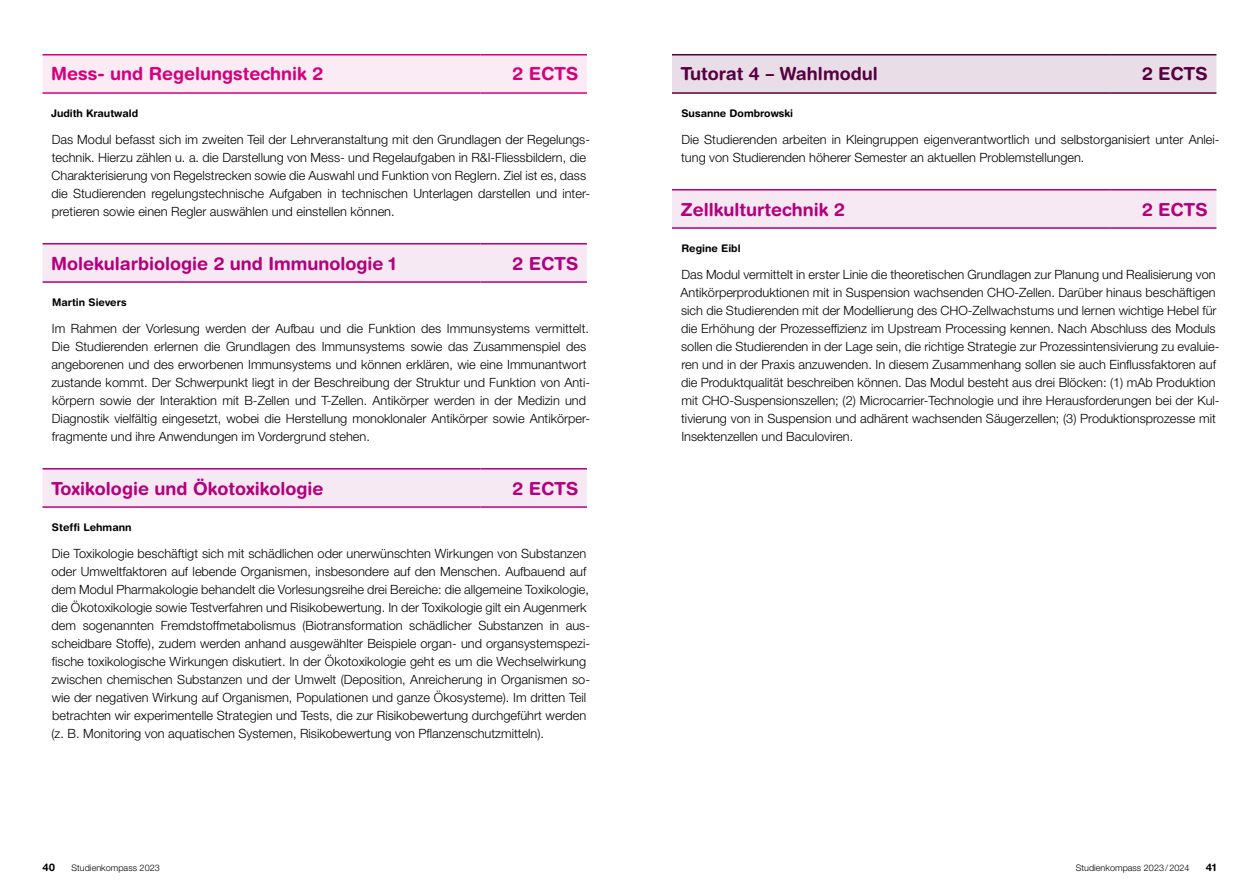
<style>
.page{position:relative;width:1259px;height:893px;background:#fff}
.page>*{position:absolute;margin:0;border:0;box-sizing:border-box;transform-origin:0 0}
.t1{font:700 18px "Helvetica Rounded LT Std";color:#b4007e}
.t2{font:700 18px "Helvetica Rounded LT Std";color:#d5007d}
.t3{font:700 18px "Helvetica Rounded LT Std";color:#580041}
.t4{font:300 12.75px/18px "Helvetica Neue LT Pro";color:#000}
.t5{font:700 10.5px "Helvetica Rounded LT Std";color:#000}
.t6{font:300 9px "Helvetica Neue LT Pro";letter-spacing:.005em;color:#000}
</style>
<div class="page">
<div style="left:43px;top:56px;width:544px;height:36px;background:#fbebf4"></div>
<hr style="left:43px;top:54px;width:437px;height:2px;background:#d5007d">
<hr style="left:480px;top:54px;width:107px;height:2px;background:#d5007d">
<hr style="left:43px;top:92px;width:437px;height:2px;background:#d5007d">
<hr style="left:480px;top:92px;width:107px;height:2px;background:#d5007d">
<div style="left:43px;top:245px;width:544px;height:36px;background:#f6e9f3"></div>
<hr style="left:43px;top:243px;width:437px;height:2px;background:#b4007e">
<hr style="left:480px;top:243px;width:107px;height:2px;background:#b4007e">
<hr style="left:43px;top:281px;width:437px;height:2px;background:#b4007e">
<hr style="left:480px;top:281px;width:107px;height:2px;background:#b4007e">
<div style="left:43px;top:470px;width:544px;height:36px;background:#f6e9f3"></div>
<hr style="left:43px;top:468px;width:437px;height:2px;background:#b4007e">
<hr style="left:480px;top:468px;width:107px;height:2px;background:#b4007e">
<hr style="left:43px;top:506px;width:437px;height:2px;background:#b4007e">
<hr style="left:480px;top:506px;width:107px;height:2px;background:#b4007e">
<div style="left:672px;top:56px;width:544px;height:36px;background:#e9dee8"></div>
<hr style="left:672px;top:54px;width:438px;height:2px;background:#580041">
<hr style="left:1110px;top:54px;width:106px;height:2px;background:#580041">
<hr style="left:672px;top:92px;width:438px;height:2px;background:#580041">
<hr style="left:1110px;top:92px;width:106px;height:2px;background:#580041">
<div style="left:672px;top:191px;width:544px;height:36px;background:#f6e9f3"></div>
<hr style="left:672px;top:189px;width:438px;height:2px;background:#b4007e">
<hr style="left:1110px;top:189px;width:106px;height:2px;background:#b4007e">
<hr style="left:672px;top:227px;width:438px;height:2px;background:#b4007e">
<hr style="left:1110px;top:227px;width:106px;height:2px;background:#b4007e">
<h1 class="t2" style="left:51px;top:63px;width:273px">Mess- und Regelungstechnik 2</h1>
<h1 class="t2" style="left:512px;top:63px;width:67px">2 ECTS</h1>
<p class="t5" style="left:51px;top:107px;width:89px">Judith Krautwald</p>
<p class="t4" style="left:52px;top:130px;width:540px">Das Modul befasst sich im zweiten Teil der Lehrveranstaltung mit den Grundlagen der Regelungs&shy;technik. Hierzu zählen u. a. die Darstellung von Mess- und Regelaufgaben in R&amp;I-Fliessbildern, die Charakterisierung von Regelstrecken sowie die Auswahl und Funktion von Reglern. Ziel ist es, dass die Studierenden regelungstechnische Aufgaben in technischen Unterlagen darstellen und inter&shy;pretieren sowie einen Regler auswählen und einstellen können.</p>
<h1 class="t1" style="left:51px;top:252px;width:347px">Molekularbiologie 2 und Immunologie 1</h1>
<h1 class="t1" style="left:512px;top:252px;width:67px">2 ECTS</h1>
<p class="t5" style="left:52px;top:296px;width:76px">Martin Sievers</p>
<p class="t4" style="left:51px;top:319px;width:540px">Im Rahmen der Vorlesung werden der Aufbau und die Funktion des Immunsystems vermittelt.<br>Die Studierenden erlernen die Grundlagen des Immunsystems sowie das Zusammenspiel des angeborenen und des erworbenen Immunsystems und können erklären, wie eine Immunantwort zustande kommt. Der Schwerpunkt liegt in der Beschreibung der Struktur und Funktion von Anti&shy;körpern sowie der Interaktion mit B-Zellen und T-Zellen. Antikörper werden in der Medizin und Diagnostik vielfältig eingesetzt, wobei die Herstellung monoklonaler Antikörper sowie Antikörper&shy;fragmente und ihre Anwendungen im Vordergrund stehen.</p>
<h1 class="t1" style="left:51px;top:477px;width:274px">Toxikologie und Ökotoxikologie</h1>
<h1 class="t1" style="left:512px;top:477px;width:67px">2 ECTS</h1>
<p class="t5" style="left:52px;top:521px;width:81px">Steffi Lehmann</p>
<p class="t4" style="left:51px;top:544px;width:540px">Die Toxikologie beschäftigt sich mit schädlichen oder unerwünschten Wirkungen von Substanzen oder Umweltfaktoren auf lebende Organismen, insbesondere auf den Menschen. Aufbauend auf dem Modul Pharmakologie behandelt die Vorlesungsreihe drei Bereiche: die allgemeine Toxikologie, die Ökotoxikologie sowie Testverfahren und Risikobewertung. In der Toxikologie gilt ein Augenmerk dem sogenannten Fremdstoffmetabolismus (Biotransformation schädlicher Substanzen in aus&shy;scheidbare Stoffe), zudem werden anhand ausgewählter Beispiele organ- und organsystemspezi&shy;fische toxikologische Wirkungen diskutiert. In der Ökotoxikologie geht es um die Wechselwirkung zwischen chemischen Substanzen und der Umwelt (Deposition, Anreicherung in Organismen so&shy;wie der negativen Wirkung auf Organismen, Populationen und ganze Ökosysteme). Im dritten Teil betrachten wir experimentelle Strategien und Tests, die zur Risikobewertung durchgeführt werden (z. B. Monitoring von aquatischen Systemen, Risikobewertung von Pflanzenschutzmitteln).</p>
<h1 class="t3" style="left:680px;top:63px;width:199px">Tutorat 4 – Wahlmodul</h1>
<h1 class="t3" style="left:1142px;top:63px;width:67px">2 ECTS</h1>
<p class="t5" style="left:681px;top:107px;width:113px">Susanne Dombrowski</p>
<p class="t4" style="left:681px;top:130px;width:540px">Die Studierenden arbeiten in Kleingruppen eigenverantwortlich und selbstorganisiert unter Anlei&shy;tung von Studierenden höherer Semester an aktuellen Problemstellungen.</p>
<h1 class="t1" style="left:680px;top:198px;width:166px">Zellkulturtechnik 2</h1>
<h1 class="t1" style="left:1142px;top:198px;width:67px">2 ECTS</h1>
<p class="t5" style="left:681px;top:242px;width:61px">Regine Eibl</p>
<p class="t4" style="left:680px;top:265px;width:540px">Das Modul vermittelt in erster Linie die theoretischen Grundlagen zur Planung und Realisierung von Antikörperproduktionen mit in Suspension wachsenden CHO-Zellen. Darüber hinaus beschäftigen sich die Studierenden mit der Modellierung des CHO-Zellwachstums und lernen wichtige Hebel für die Erhöhung der Prozesseffizienz im Upstream Processing kennen. Nach Abschluss des Moduls sollen die Studierenden in der Lage sein, die richtige Strategie zur Prozessintensivierung zu evaluie&shy;ren und in der Praxis anzuwenden. In diesem Zusammenhang sollen sie auch Einflussfaktoren auf die Produktqualität beschreiben können. Das Modul besteht aus drei Blöcken: (1) mAb Produktion mit CHO-Suspensionszellen; (2) Microcarrier-Technologie und ihre Herausforderungen bei der Kul&shy;tivierung von in Suspension und adhärent wachsenden Säugerzellen; (3) Produktionsprozesse mit Insektenzellen und Baculoviren.</p>
<p class="t5" style="left:43px;top:861px;width:14px">40</p>
<p class="t6" style="left:71px;top:862px;width:90px">Studienkompass 2023</p>
<p class="t6" style="left:1075px;top:862px;width:115px">Studienkompass 2023/2024</p>
<p class="t5" style="left:1205px;top:861px;width:12px">41</p>
</div>
